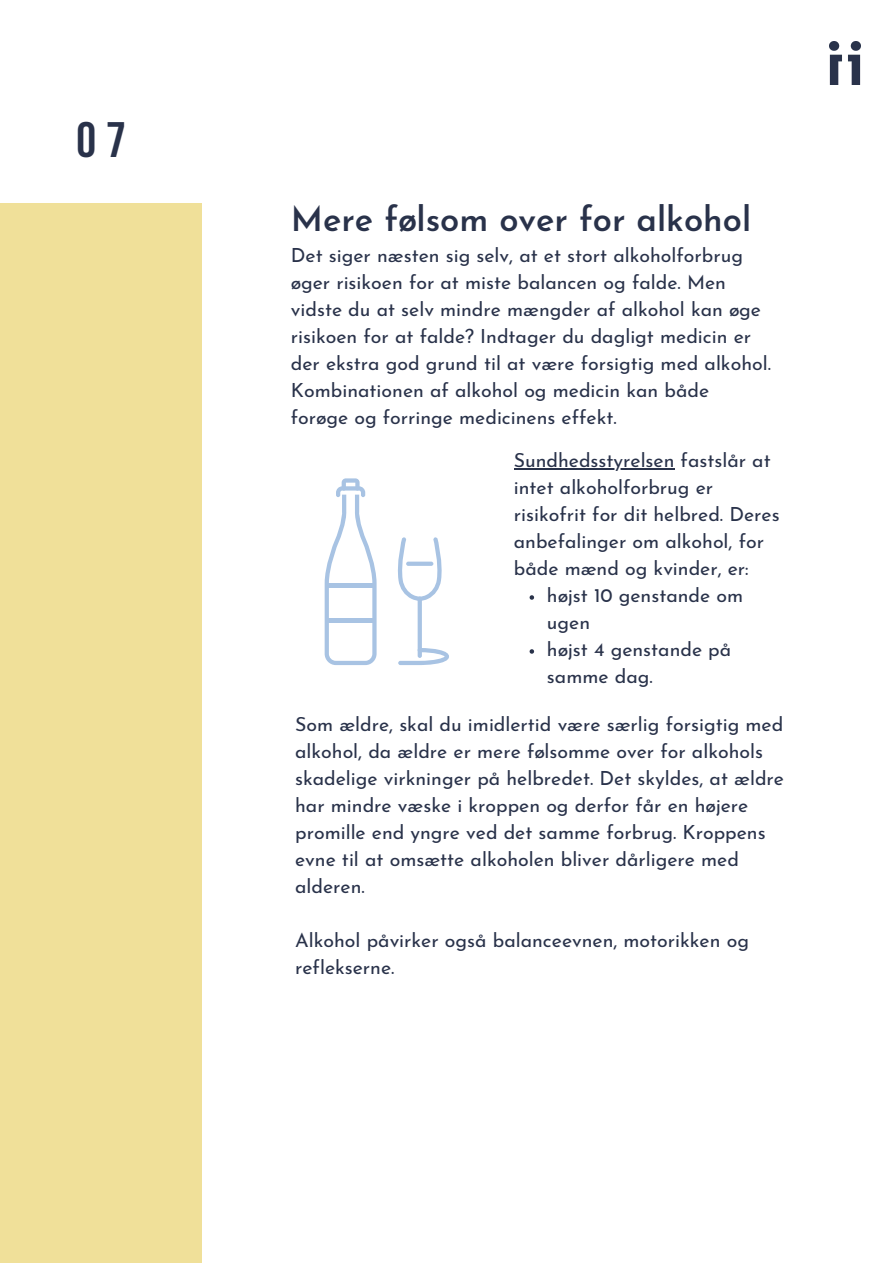
<style>
.page{position:relative;width:893px;height:1264px;background:#fff}
.page>*{position:absolute;margin:0;border:0;box-sizing:border-box;transform-origin:0 0}
.t1{font:700 49.65px "Bebas Neue";color:#29324a}
.t2{font:600 34.5px "Josefin Sans";color:#29324a}
.t3{font:19.5px/27px "Josefin Sans";color:#29324a}
</style>
<div class="page">
<div style="left:0;top:203px;width:201px;height:1059px;background:#f0e099"></div>
<img style="left:829px;top:41px;width:31px;height:43px">
<svg style="left:324px;top:478px;width:52px;height:187px"></svg>
<div style="left:327px;top:618px;width:48px;height:5px;background:#a8c3e3"></div>
<hr style="left:327px;top:583px;width:48px;height:4px;background:#a8c3e3">
<div style="left:417px;top:596px;width:5px;height:62px;background:#a8c3e3;border-radius:2px"></div>
<svg style="left:398px;top:537px;width:44px;height:64px"></svg>
<svg style="left:398px;top:648px;width:51px;height:17px"></svg>
<svg style="left:529px;top:595px;width:5px;height:4px"></svg>
<svg style="left:529px;top:649px;width:5px;height:4px"></svg>
<hr style="left:514px;top:468px;width:139px;height:1px;background:#29324a">
<svg style="left:653px;top:468px;width:21px;height:1px"></svg>
<h1 class="t1" style="left:76px;top:120px;width:51px">07</h1>
<h2 class="t2" style="left:291px;top:205px;width:462px">Mere følsom over for alkohol</h2>
<p class="t3" style="left:291px;top:244px;width:481px">Det siger næsten sig selv, at et stort alkoholforbrug øger risikoen for at miste balancen og falde. Men vidste du at selv mindre mængder af alkohol kan øge risikoen for at falde? Indtager du dagligt medicin er der ekstra god grund til at være forsigtig med alkohol.<br>Kombinationen af alkohol og medicin kan både forøge og forringe medicinens effekt.</p>
<p class="t3" style="left:514px;top:448px;width:267px">Sundhedsstyrelsen fastslår at intet alkoholforbrug er risikofrit for dit helbred. Deres anbefalinger om alkohol, for både mænd og kvinder, er:</p>
<p class="t3" style="left:547px;top:583px;width:198px">højst 10 genstande om ugen<br>højst 4 genstande på samme dag.</p>
<p class="t3" style="left:295px;top:712px;width:490px">Som ældre, skal du imidlertid være særlig forsigtig med alkohol, da ældre er mere følsomme over for alkohols skadelige virkninger på helbredet. Det skyldes, at ældre har mindre væske i kroppen og derfor får en højere promille end yngre ved det samme forbrug. Kroppens evne til at omsætte alkoholen bliver dårligere med alderen.</p>
<p class="t3" style="left:295px;top:928px;width:455px">Alkohol påvirker også balanceevnen, motorikken og reflekserne.</p>
</div>
